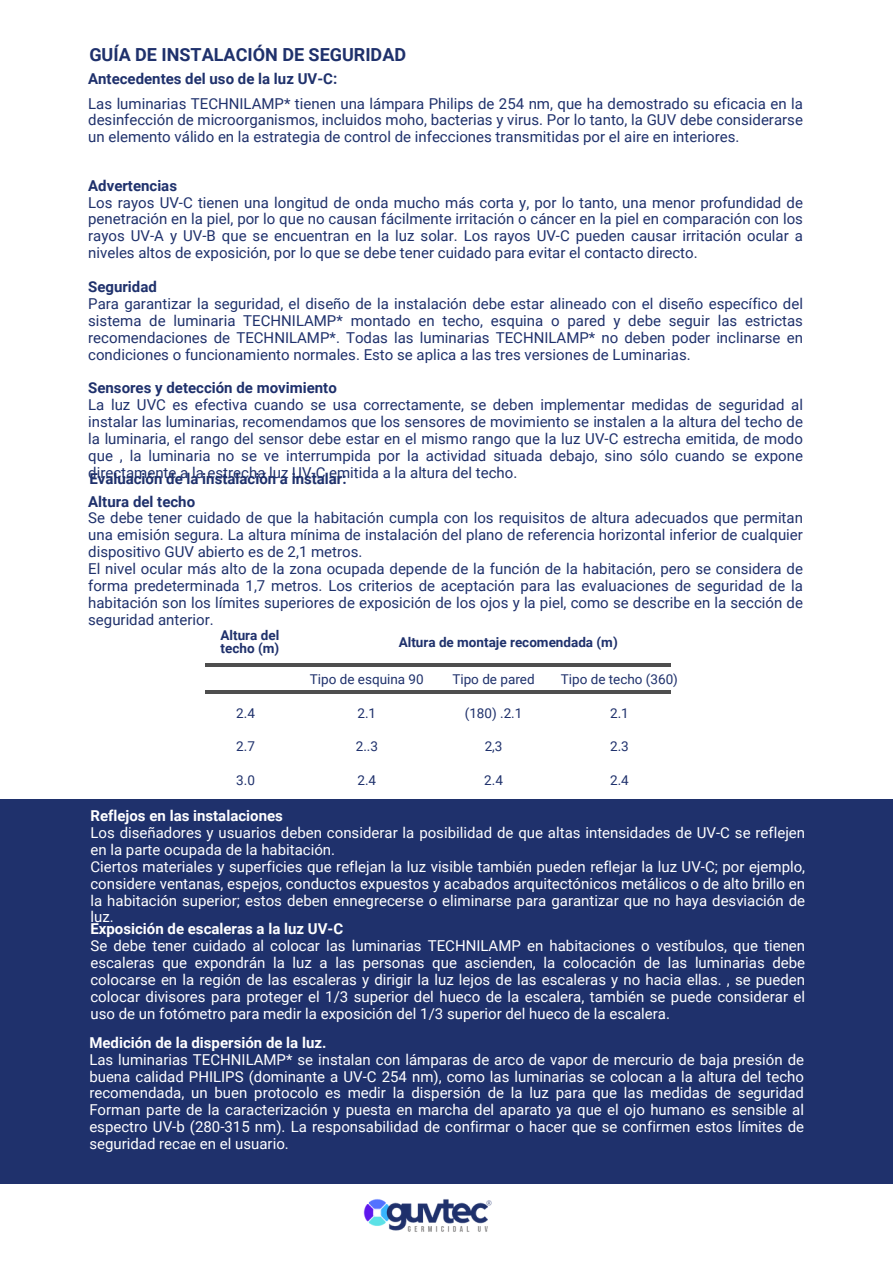
<style>
.page{position:relative;width:893px;height:1264px;background:#fff}
.page>*{position:absolute;margin:0;border:0;box-sizing:border-box;transform-origin:0 0}
.t1{font:700 18px "Roboto";color:#1f316c}
.t2{font:15px/16.8px "Roboto";color:#1f316c;text-align:justify}
.t3{font:15px/16.8px "Roboto";color:#fff;text-align:justify}
.t4{font:700 15px "Roboto";color:#1f316c}
.t5{font:700 15px "Roboto";color:#fff}
.t6{font:13.5px "Roboto";color:#1f316c}
.t7{font:700 13.5px/13.5px "Roboto";color:#1f316c}
</style>
<div class="page">
<div style="left:0;top:800px;width:892px;height:384px;background:#1f316c"></div>
<hr style="left:206px;top:663px;width:465px;height:3px;background:#4e4e4e">
<hr style="left:206px;top:690px;width:465px;height:3px;background:#4e4e4e">
<img style="left:363px;top:1199px;width:129px;height:33px">
<p class="t1" style="left:89px;top:44px;width:318px">GUÍA DE INSTALACIÓN DE SEGURIDAD</p>
<p class="t4" style="left:88px;top:70px;width:251px">Antecedentes del uso de la luz UV-C:</p>
<p class="t2" style="left:88px;top:95px;width:716px">Las luminarias TECHNILAMP* tienen una lámpara Philips de 254 nm, que ha demostrado su eficacia en la desinfección de microorganismos, incluidos moho, bacterias y virus. Por lo tanto, la GUV debe considerarse un elemento válido en la estrategia de control de infecciones transmitidas por el aire en interiores.</p>
<p class="t4" style="left:88px;top:177px;width:90px">Advertencias</p>
<p class="t2" style="left:88px;top:194px;width:716px">Los rayos UV-C tienen una longitud de onda mucho más corta y, por lo tanto, una menor profundidad de penetración en la piel, por lo que no causan fácilmente irritación o cáncer en la piel en comparación con los rayos UV-A y UV-B que se encuentran en la luz solar. Los rayos UV-C pueden causar irritación ocular a niveles altos de exposición, por lo que se debe tener cuidado para evitar el contacto directo.</p>
<p class="t4" style="left:88px;top:278px;width:70px">Seguridad</p>
<p class="t2" style="left:88px;top:295px;width:716px">Para garantizar la seguridad, el diseño de la instalación debe estar alineado con el diseño específico del sistema de luminaria TECHNILAMP* montado en techo, esquina o pared y debe seguir las estrictas recomendaciones de TECHNILAMP*. Todas las luminarias TECHNILAMP* no deben poder inclinarse en condiciones o funcionamiento normales. Esto se aplica a las tres versiones de Luminarias.</p>
<p class="t4" style="left:88px;top:379px;width:250px">Sensores y detección de movimiento</p>
<p class="t2" style="left:88px;top:396px;width:716px">La luz UVC es efectiva cuando se usa correctamente, se deben implementar medidas de seguridad al instalar las luminarias, recomendamos que los sensores de movimiento se instalen a la altura del techo de la luminaria, el rango del sensor debe estar en el mismo rango que la luz UV-C estrecha emitida, de modo que , la luminaria no se ve interrumpida por la actividad situada debajo, sino sólo cuando se expone directamente a la estrecha luz UV-C emitida a la altura del techo.</p>
<p class="t4" style="left:89px;top:470px;width:259px">Evaluación de la instalación a instalar:</p>
<p class="t4" style="left:88px;top:492px;width:108px">Altura del techo</p>
<p class="t2" style="left:88px;top:510px;width:716px">Se debe tener cuidado de que la habitación cumpla con los requisitos de altura adecuados que permitan una emisión segura. La altura mínima de instalación del plano de referencia horizontal inferior de cualquier dispositivo GUV abierto es de 2,1 metros.</p>
<p class="t2" style="left:88px;top:560px;width:716px">El nivel ocular más alto de la zona ocupada depende de la función de la habitación, pero se considera de forma predeterminada 1,7 metros. Los criterios de aceptación para las evaluaciones de seguridad de la habitación son los límites superiores de exposición de los ojos y la piel, como se describe en la sección de seguridad anterior.</p>
<p class="t7" style="left:220px;top:628px;width:60px">Altura del techo (m)</p>
<p class="t7" style="left:398px;top:636px;width:220px">Altura de montaje recomendada (m)</p>
<p class="t6" style="left:310px;top:671px;width:115px">Tipo de esquina 90</p>
<p class="t6" style="left:357px;top:705px;width:20px">2.1</p>
<p class="t6" style="left:356px;top:738px;width:24px">2..3</p>
<p class="t6" style="left:357px;top:772px;width:20px">2.4</p>
<p class="t6" style="left:560px;top:671px;width:119px">Tipo de techo (360)</p>
<p class="t6" style="left:610px;top:705px;width:20px">2.1</p>
<p class="t6" style="left:610px;top:738px;width:20px">2.3</p>
<p class="t6" style="left:610px;top:772px;width:20px">2.4</p>
<p class="t6" style="left:452px;top:671px;width:84px">Tipo de pared</p>
<p class="t6" style="left:464px;top:705px;width:59px">(180) .2.1</p>
<p class="t6" style="left:484px;top:738px;width:19px">2,3</p>
<p class="t6" style="left:484px;top:772px;width:20px">2.4</p>
<p class="t6" style="left:236px;top:705px;width:20px">2.4</p>
<p class="t6" style="left:236px;top:738px;width:20px">2.7</p>
<p class="t6" style="left:236px;top:772px;width:20px">3.0</p>
<p class="t5" style="left:90px;top:807px;width:194px">Reflejos en las instalaciones</p>
<p class="t3" style="left:90px;top:824px;width:716px">Los diseñadores y usuarios deben considerar la posibilidad de que altas intensidades de UV-C se reflejen en la parte ocupada de la habitación.</p>
<p class="t3" style="left:90px;top:858px;width:716px">Ciertos materiales y superficies que reflejan la luz visible también pueden reflejar la luz UV-C; por ejemplo, considere ventanas, espejos, conductos expuestos y acabados arquitectónicos metálicos o de alto brillo en la habitación superior; estos deben ennegrecerse o eliminarse para garantizar que no haya desviación de luz.</p>
<p class="t5" style="left:90px;top:920px;width:254px">Exposición de escaleras a la luz UV-C</p>
<p class="t3" style="left:90px;top:937px;width:716px">Se debe tener cuidado al colocar las luminarias TECHNILAMP en habitaciones o vestíbulos, que tienen escaleras que expondrán la luz a las personas que ascienden, la colocación de las luminarias debe colocarse en la región de las escaleras y dirigir la luz lejos de las escaleras y no hacia ellas. , se pueden colocar divisores para proteger el 1/3 superior del hueco de la escalera, también se puede considerar el uso de un fotómetro para medir la exposición del 1/3 superior del hueco de la escalera.</p>
<p class="t5" style="left:89px;top:1033px;width:238px">Medición de la dispersión de la luz.</p>
<p class="t3" style="left:89px;top:1051px;width:716px">Las luminarias TECHNILAMP* se instalan con lámparas de arco de vapor de mercurio de baja presión de buena calidad PHILIPS (dominante a UV-C 254 nm), como las luminarias se colocan a la altura del techo recomendada, un buen protocolo es medir la dispersión de la luz para que las medidas de seguridad Forman parte de la caracterización y puesta en marcha del aparato ya que el ojo humano es sensible al espectro UV-b (280-315 nm). La responsabilidad de confirmar o hacer que se confirmen estos límites de seguridad recae en el usuario.</p>
</div>
